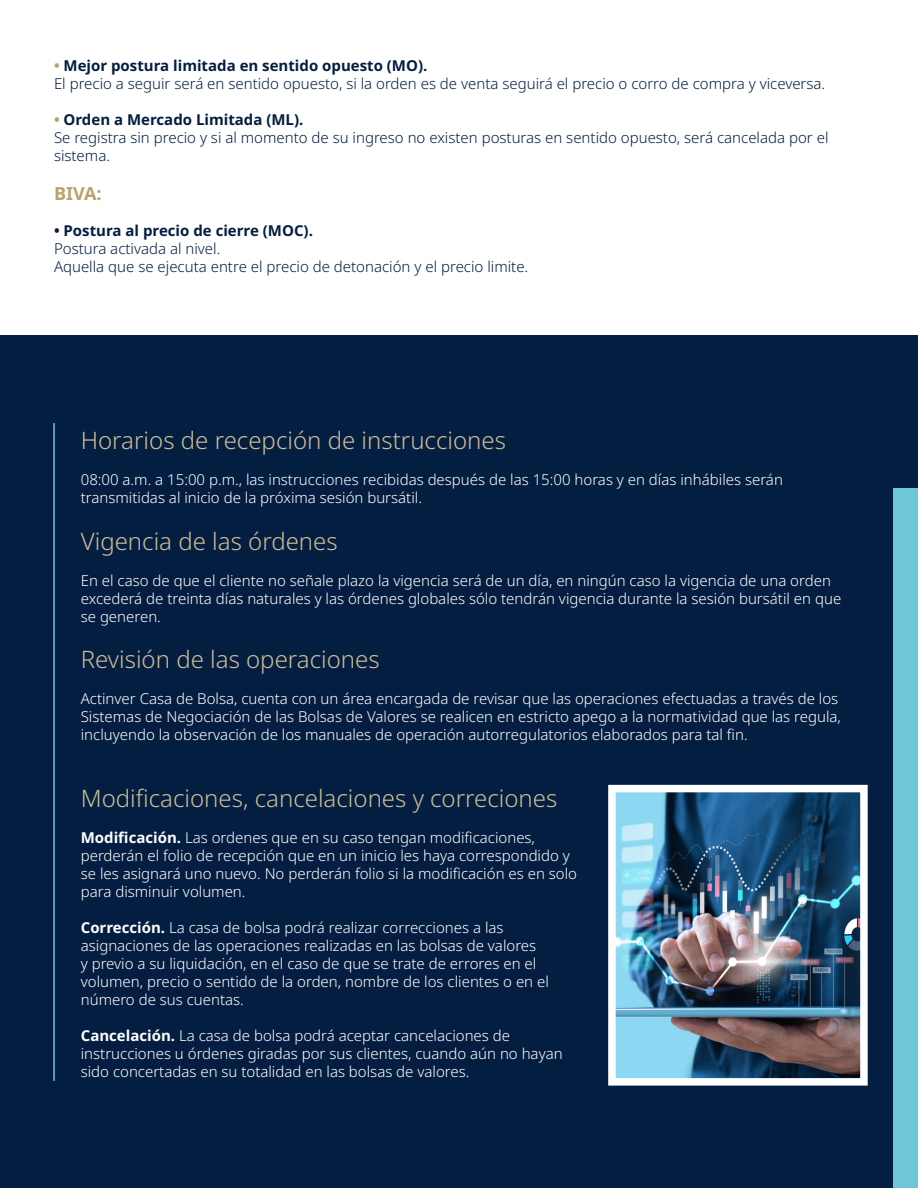
<style>
.page{position:relative;width:918px;height:1188px;background:#fff}
.page>*{position:absolute;margin:0;border:0;box-sizing:border-box;transform-origin:0 0}
.t1{font:300 24px "Noto Sans";color:#cebd95}
.t2{font:700 18px "Noto Sans";color:#bba16a}
.t3{font:300 15px/18px "Noto Sans";color:#fff}
.t4{font:300 15px/18px "Noto Sans";color:#041e42}
.t5{font:700 15px "Noto Sans";color:#041e42}
.s1{color:#bba16a}
.s2{font-weight:700}
</style>
<div class="page">
<div style="left:0;top:336px;width:918px;height:852px;background:#041e42"></div>
<hr style="left:53px;top:423px;width:2px;height:658px;background:#6ec6d6">
<div style="left:894px;top:488px;width:24px;height:700px;background:#6ec6d6"></div>
<img style="left:617px;top:794px;width:242px;height:283px">
<div style="left:608px;top:785px;width:260px;height:301px;border:8px solid #fff"></div>
<p class="t5" style="left:54px;top:57px;width:375px"><span class="s1">•</span> Mejor postura limitada en sentido opuesto (MO).</p>
<p class="t4" style="left:54px;top:75px;width:773px">El precio a seguir será en sentido opuesto, si la orden es de venta seguirá el precio o corro de compra y viceversa.</p>
<p class="t5" style="left:54px;top:111px;width:251px"><span class="s1">•</span> Orden a Mercado Limitada (ML).</p>
<p class="t4" style="left:54px;top:129px;width:776px">Se registra sin precio y si al momento de su ingreso no existen posturas en sentido opuesto, será cancelada por el sistema.</p>
<p class="t2" style="left:54px;top:184px;width:49px">BIVA:</p>
<p class="t5" style="left:54px;top:223px;width:260px">• Postura al precio de cierre (MOC).</p>
<p class="t4" style="left:54px;top:240px;width:168px">Postura activada al nivel.</p>
<p class="t4" style="left:54px;top:258px;width:476px">Aquella que se ejecuta entre el precio de detonación y el precio limite.</p>
<p class="t1" style="left:81px;top:426px;width:427px">Horarios de recepción de instrucciones</p>
<p class="t3" style="left:81px;top:471px;width:704px">08:00 a.m. a 15:00 p.m., las instrucciones recibidas después de las 15:00 horas y en días inhábiles serán transmitidas al inicio de la próxima sesión bursátil.</p>
<p class="t1" style="left:81px;top:527px;width:258px">Vigencia de las órdenes</p>
<p class="t3" style="left:81px;top:571px;width:762px">En el caso de que el cliente no señale plazo la vigencia será de un día, en ningún caso la vigencia de una orden excederá de treinta días naturales y las órdenes globales sólo tendrán vigencia durante la sesión bursátil en que se generen.</p>
<p class="t1" style="left:81px;top:646px;width:300px">Revisión de las operaciones</p>
<p class="t3" style="left:81px;top:690px;width:762px">Actinver Casa de Bolsa, cuenta con un área encargada de revisar que las operaciones efectuadas a través de los<br>Sistemas de Negociación de las Bolsas de Valores se realicen en estricto apego a la normatividad que las regula, incluyendo la observación de los manuales de operación autorregulatorios elaborados para tal fin.</p>
<p class="t1" style="left:81px;top:784px;width:478px">Modificaciones, cancelaciones y correciones</p>
<p class="t3" style="left:81px;top:829px;width:498px"><span class="s2">Modificación.</span> Las ordenes que en su caso tengan modificaciones, perderán el folio de recepción que en un inicio les haya correspondido y se les asignará uno nuevo. No perderán folio si la modificación es en solo para disminuir volumen.</p>
<p class="t3" style="left:81px;top:919px;width:470px"><span class="s2">Corrección.</span> La casa de bolsa podrá realizar correcciones a las asignaciones de las operaciones realizadas en las bolsas de valores<br>y previo a su liquidación, en el caso de que se trate de errores en el volumen, precio o sentido de la orden, nombre de los clientes o en el número de sus cuentas.</p>
<p class="t3" style="left:81px;top:1027px;width:483px"><span class="s2">Cancelación.</span> La casa de bolsa podrá aceptar cancelaciones de instrucciones u órdenes giradas por sus clientes, cuando aún no hayan sido concertadas en su totalidad en las bolsas de valores.</p>
</div>
